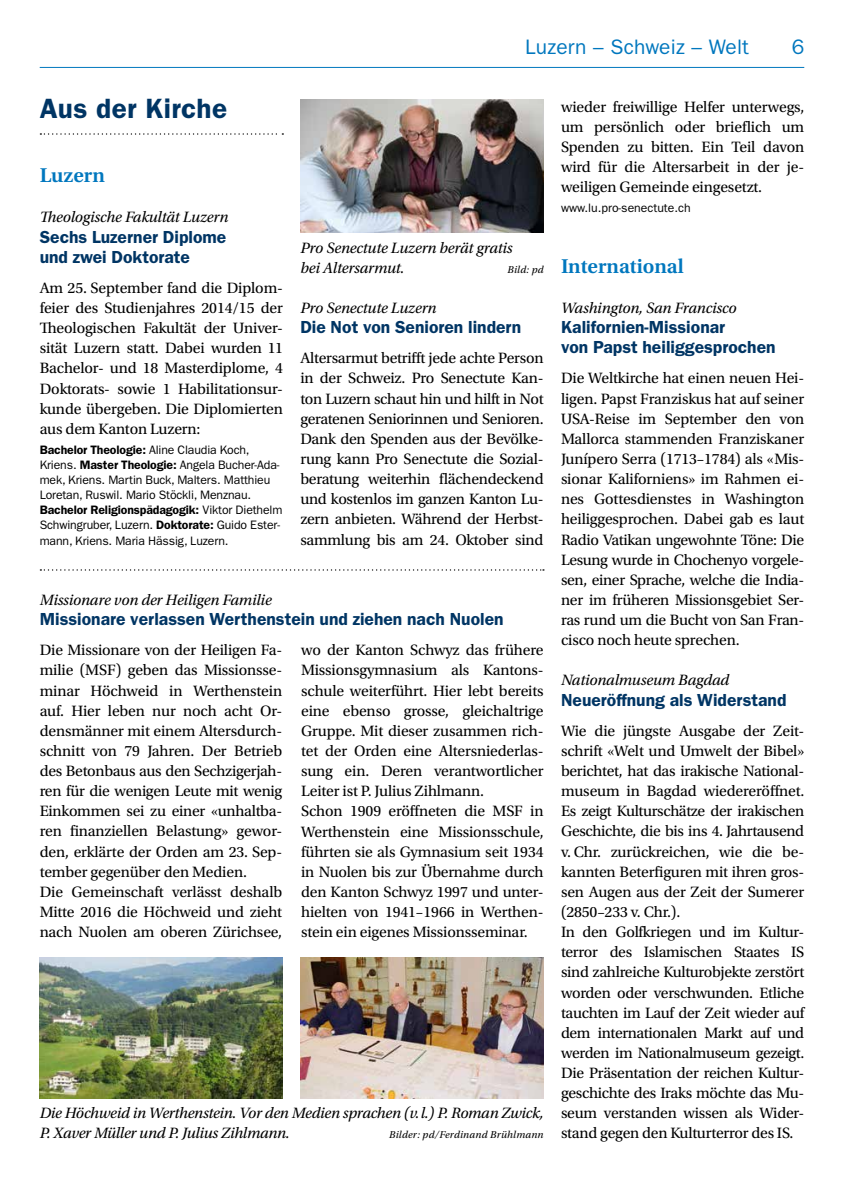
<style>
.page{position:relative;width:844px;height:1191px;background:#fff}
.page>*{position:absolute;margin:0;border:0;box-sizing:border-box;transform-origin:0 0}
.t1{font:600 28px "ITC Franklin Gothic Std";letter-spacing:.01em;color:#003564}
.t2{font:21px "ITC Franklin Gothic Std";letter-spacing:.01em;color:#0077be}
.t3{font:600 21px "Utopia Std";color:#0077be}
.t4{font:600 17.5px/20.1px "ITC Franklin Gothic Std";color:#003564}
.t5{font:15.75px/20.1px "Utopia Std";letter-spacing:-.01em;color:#000}
.t6{font:italic 15.75px/20.1px "Utopia Std";letter-spacing:-.01em;color:#000}
.t7{font:12.25px/15px "ITC Franklin Gothic Std";letter-spacing:-.01em;color:#000}
.t8{font:italic 10.5px "Utopia Std";letter-spacing:.02em;color:#000}
.s1{font-weight:600}
</style>
<div class="page">
<svg style="left:40px;top:133px;width:243px;height:2px"></svg>
<img style="left:40px;top:957px;width:243px;height:141px">
<img style="left:300px;top:957px;width:243px;height:141px">
<img style="left:300px;top:99px;width:243px;height:133px">
<svg style="left:40px;top:569px;width:504px;height:1px"></svg>
<hr style="left:40px;top:67px;width:764px;height:1px;background:#0077be">
<h2 class="t2" style="left:525px;top:35px;width:225px">Luzern – Schweiz – Welt</h2>
<h2 class="t2" style="left:791px;top:35px;width:14px">6</h2>
<h1 class="t1" style="left:40px;top:92px;width:189px">Aus der Kirche</h1>
<h2 class="t3" style="left:40px;top:163px;width:67px">Luzern</h2>
<p class="t6" style="left:40px;top:207px;width:190px">Theologische Fakultät Luzern</p>
<p class="t4" style="left:40px;top:226px;width:188px">Sechs Luzerner Diplome und zwei Doktorate</p>
<p class="t5" style="left:40px;top:278px;width:245px">Am 25. September fand die Diplom&shy;feier des Studienjahres 2014/15 der Theologischen Fakultät der Univer&shy;sität Luzern statt. Dabei wurden 11<br>Bachelor- und 18 Masterdiplome, 4<br>Doktorats- sowie 1 Habilitationsur&shy;kunde übergeben. Die Diplomierten aus dem Kanton Luzern:</p>
<p class="t7" style="left:40px;top:442px;width:244px"><span class="s1">Bachelor Theologie:</span> Aline Claudia Koch, Kriens. <span class="s1">Master Theologie:</span> Angela Bucher-Ada&shy;mek, Kriens. Martin Buck, Malters. Matthieu Loretan, Ruswil. Mario Stöckli, Menznau.<br><span class="s1">Bachelor Religionspädagogik:</span> Viktor Diethelm Schwingruber, Luzern. <span class="s1">Doktorate:</span> Guido Ester&shy;mann, Kriens. Maria Hässig, Luzern.</p>
<p class="t6" style="left:300px;top:238px;width:214px">Pro Senectute Luzern berät gratis bei Altersarmut.</p>
<p class="t8" style="left:507px;top:264px;width:38px">Bild: pd</p>
<p class="t6" style="left:300px;top:298px;width:138px">Pro Senectute Luzern</p>
<p class="t4" style="left:300px;top:317px;width:222px">Die Not von Senioren lindern</p>
<p class="t5" style="left:300px;top:348px;width:245px">Altersarmut betrifft jede achte Person in der Schweiz. Pro Senectute Kan&shy;ton Luzern schaut hin und hilft in Not geratenen Seniorinnen und Senioren.<br>Dank den Spenden aus der Bevölke&shy;rung kann Pro Senectute die Sozial&shy;beratung weiterhin flächendeckend und kostenlos im ganzen Kanton Lu&shy;zern anbieten. Während der Herbst&shy;sammlung bis am 24. Oktober sind</p>
<p class="t6" style="left:40px;top:590px;width:233px">Missionare von der Heiligen Familie</p>
<p class="t4" style="left:40px;top:609px;width:465px">Missionare verlassen Werthenstein und ziehen nach Nuolen</p>
<p class="t5" style="left:40px;top:640px;width:244px">Die Missionare von der Heiligen Fa&shy;milie (MSF) geben das Missionsse&shy;minar Höchweid in Werthenstein auf. Hier leben nur noch acht Or&shy;densmänner mit einem Altersdurch&shy;schnitt von 79 Jahren. Der Betrieb des Betonbaus aus den Sechzigerjah&shy;ren für die wenigen Leute mit wenig Einkommen sei zu einer «unhaltba&shy;ren finanziellen Belastung» gewor&shy;den, erklärte der Orden am 23. Sep&shy;tember gegenüber den Medien.<br>Die Gemeinschaft verlässt deshalb Mitte 2016 die Höchweid und zieht nach Nuolen am oberen Zürichsee,</p>
<p class="t5" style="left:301px;top:640px;width:244px">wo der Kanton Schwyz das frühere Missionsgymnasium als Kantons&shy;schule weiterführt. Hier lebt bereits eine ebenso grosse, gleichaltrige Gruppe. Mit dieser zusammen rich&shy;tet der Orden eine Altersniederlas&shy;sung ein. Deren verantwortlicher Leiter ist P. Julius Zihlmann.<br>Schon 1909 eröffneten die MSF in Werthenstein eine Missionsschule, führten sie als Gymnasium seit 1934 in Nuolen bis zur Übernahme durch den Kanton Schwyz 1997 und unter&shy;hielten von 1941–1966 in Werthen&shy;stein ein eigenes Missionsseminar.</p>
<p class="t6" style="left:40px;top:1103px;width:505px">Die Höchweid in Werthenstein. Vor den Medien sprachen (v.l.) P. Roman Zwick,<br>P. Xaver Müller und P. Julius Zihlmann.</p>
<p class="t8" style="left:389px;top:1129px;width:156px">Bilder: pd/Ferdinand Brühlmann</p>
<p class="t5" style="left:561px;top:97px;width:245px">wieder freiwillige Helfer unterwegs, um persönlich oder brieflich um Spenden zu bitten. Ein Teil davon wird für die Altersarbeit in der je&shy;weiligen Gemeinde eingesetzt.</p>
<p class="t7" style="left:561px;top:201px;width:131px">www.lu.pro-senectute.ch</p>
<h2 class="t3" style="left:561px;top:254px;width:124px">International</h2>
<p class="t6" style="left:561px;top:298px;width:177px">Washington, San Francisco</p>
<p class="t4" style="left:561px;top:317px;width:216px">Kalifornien-Missionar<br>von Papst heiliggesprochen</p>
<p class="t5" style="left:561px;top:368px;width:245px;text-align:justify">Die Weltkirche hat einen neuen Hei&shy;ligen. Papst Franziskus hat auf seiner USA-Reise im September den von Mallorca stammenden Franziskaner Junípero Serra (1713–1784) als «Mis&shy;sionar Kaliforniens» im Rahmen ei&shy;nes Gottesdienstes in Washington heiliggesprochen. Dabei gab es laut Radio Vatikan ungewohnte Töne: Die Lesung wurde in Chochenyo vorgele&shy;sen, einer Sprache, welche die India&shy;ner im früheren Missionsgebiet Ser&shy;ras rund um die Bucht von San Fran&shy;cisco noch heute sprechen.</p>
<p class="t6" style="left:561px;top:670px;width:170px">Nationalmuseum Bagdad</p>
<p class="t4" style="left:561px;top:689px;width:227px">Neueröffnung als Widerstand</p>
<p class="t5" style="left:561px;top:721px;width:245px">Wie die jüngste Ausgabe der Zeit&shy;schrift «Welt und Umwelt der Bibel» berichtet, hat das irakische National&shy;museum in Bagdad wiedereröffnet.<br>Es zeigt Kulturschätze der irakischen Geschichte, die bis ins 4. Jahrtausend v. Chr. zurückreichen, wie die be&shy;kannten Beterfiguren mit ihren gros&shy;sen Augen aus der Zeit der Sumerer (2850–233 v. Chr.).<br>In den Golfkriegen und im Kultur&shy;terror des Islamischen Staates IS sind zahlreiche Kulturobjekte zerstört worden oder verschwunden. Etliche tauchten im Lauf der Zeit wieder auf dem internationalen Markt auf und werden im Nationalmuseum gezeigt.<br>Die Präsentation der reichen Kultur&shy;geschichte des Iraks möchte das Mu&shy;seum verstanden wissen als Wider&shy;stand gegen den Kulturterror des IS.</p>
</div>
